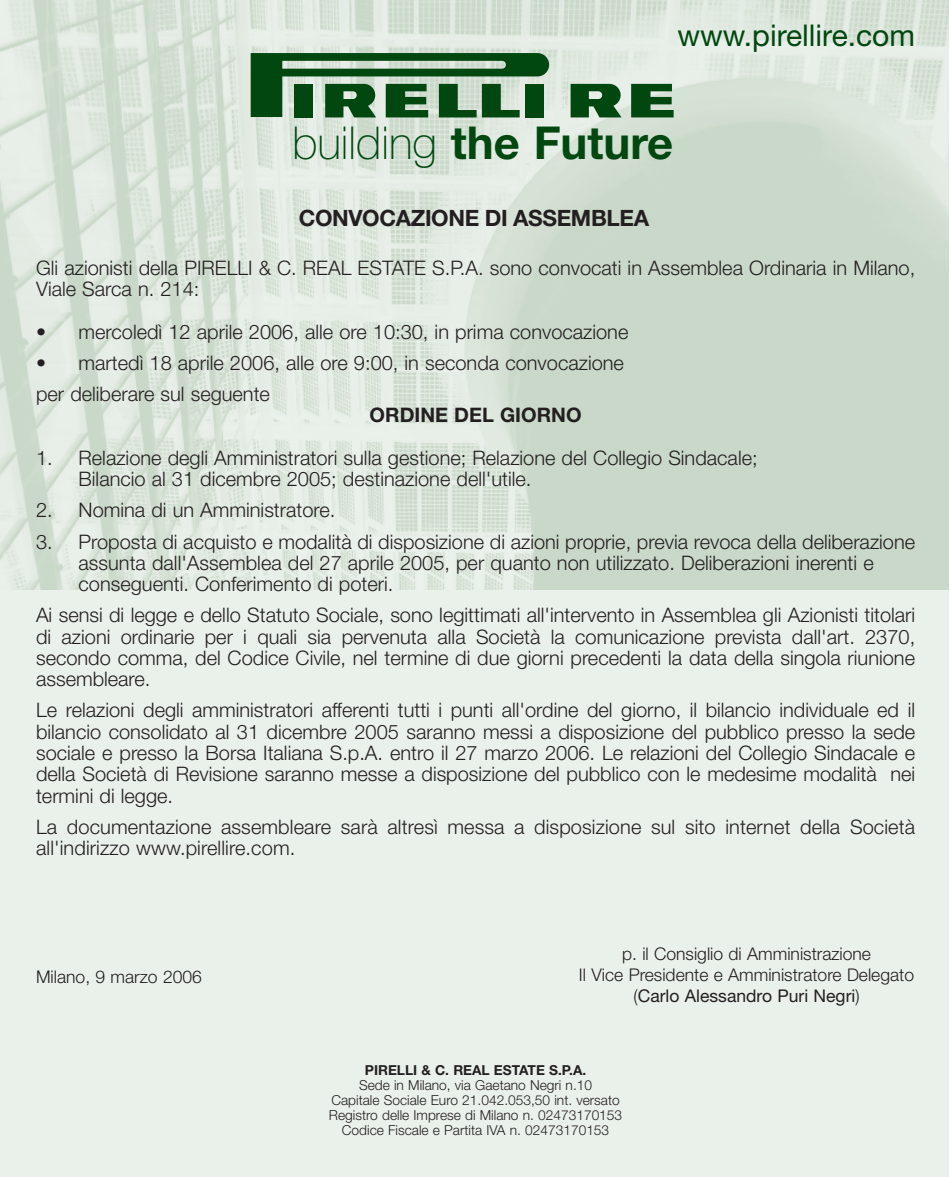
<style>
.page{position:relative;width:950px;height:1177px;background:#fff}
.page>*{position:absolute;margin:0;border:0;box-sizing:border-box;transform-origin:0 0}
.t1{font:700 45.25px "Helvetica Neue LT";color:#004710}
.t2{font:30px "Helvetica Neue LT";color:#004710}
.t3{font:700 22.5px "Helvetica Neue LT";letter-spacing:-.015em;color:#231f20}
.t4{font:300 20px/21.2px "Helvetica Neue LT";color:#231f20}
.t5{font:700 20px "Helvetica Neue LT";color:#231f20}
.t6{font:300 17.5px/21.2px "Helvetica Neue LT";color:#231f20;text-align:center}
.t7{font:300 13.75px/15px "Helvetica Neue LT";color:#231f20;text-align:center}
.t8{font:700 13.75px "Helvetica Neue LT";color:#231f20}
.s1{font-weight:100}
.s2{font-weight:400}
</style>
<div class="page">
<div style="left:0;top:1px;width:949px;height:1175px;background:#eaf1eb"></div>
<img style="left:0;top:1px;width:949px;height:588px">
<svg style="left:631px;top:84px;width:42px;height:33px"></svg>
<svg style="left:251px;top:53px;width:298px;height:64px"></svg>
<svg style="left:570px;top:84px;width:51px;height:33px;background:#276335"></svg>
<h2 class="t2" style="left:677px;top:25px;width:239px">www.pirellire.com</h2>
<h1 class="t1" style="left:292px;top:127px;width:383px"><span class="s1">building</span> the Future</h1>
<p class="t3" style="left:299px;top:210px;width:352px">CONVOCAZIONE DI ASSEMBLEA</p>
<p class="t4" style="left:36px;top:259px;width:880px">Gli azionisti della PIRELLI &amp; C. REAL ESTATE S.P.A. sono convocati in Assemblea Ordinaria in Milano,<br>Viale Sarca n. 214:</p>
<p class="t4" style="left:36px;top:322px;width:594px">• mercoledì 12 aprile 2006, alle ore 10:30, in prima convocazione</p>
<p class="t4" style="left:36px;top:349px;width:589px;line-height:31.2px">• martedì 18 aprile 2006, alle ore 9:00, in seconda convocazione per deliberare sul seguente</p>
<p class="t5" style="left:370px;top:408px;width:213px">ORDINE DEL GIORNO</p>
<p class="t4" style="left:79px;top:449px;width:680px;text-indent:-43px">1. Relazione degli Amministratori sulla gestione; Relazione del Collegio Sindacale;<br>Bilancio al 31 dicembre 2005; destinazione dell'utile.</p>
<p class="t4" style="left:36px;top:501px;width:301px">2. Nomina di un Amministratore.</p>
<p class="t4" style="left:79px;top:532px;width:838px;text-indent:-43px">3. Proposta di acquisto e modalità di disposizione di azioni proprie, previa revoca della deliberazione assunta dall'Assemblea del 27 aprile 2005, per quanto non utilizzato. Deliberazioni inerenti e conseguenti. Conferimento di poteri.</p>
<p class="t4" style="left:36px;top:606px;width:880px;text-align:justify">Ai sensi di legge e dello Statuto Sociale, sono legittimati all'intervento in Assemblea gli Azionisti titolari di azioni ordinarie per i quali sia pervenuta alla Società la comunicazione prevista dall'art. 2370, secondo comma, del Codice Civile, nel termine di due giorni precedenti la data della singola riunione assembleare.</p>
<p class="t4" style="left:36px;top:701px;width:880px;text-align:justify">Le relazioni degli amministratori afferenti tutti i punti all'ordine del giorno, il bilancio individuale ed il bilancio consolidato al 31 dicembre 2005 saranno messi a disposizione del pubblico presso la sede sociale e presso la Borsa Italiana S.p.A. entro il 27 marzo 2006. Le relazioni del Collegio Sindacale e della Società di Revisione saranno messe a disposizione del pubblico con le medesime modalità nei termini di legge.</p>
<p class="t4" style="left:36px;top:817px;width:880px">La documentazione assembleare sarà altresì messa a disposizione sul sito internet della Società all'indirizzo www.pirellire.com.</p>
<p class="t6" style="left:36px;top:967px;width:167px">Milano, 9 marzo 2006</p>
<p class="t6" style="left:579px;top:944px;width:336px">p. il Consiglio di Amministrazione<br>Il Vice Presidente e Amministratore Delegato (<span class="s2">Carlo Alessandro Puri Negri</span>)</p>
<p class="t8" style="left:365px;top:1065px;width:223px">PIRELLI &amp; C. REAL ESTATE S.P.A.</p>
<p class="t7" style="left:329px;top:1078px;width:295px">Sede in Milano, via Gaetano Negri n.10<br>Capitale Sociale Euro 21.042.053,50 int. versato Registro delle Imprese di Milano n. 02473170153<br>Codice Fiscale e Partita IVA n. 02473170153</p>
</div>
